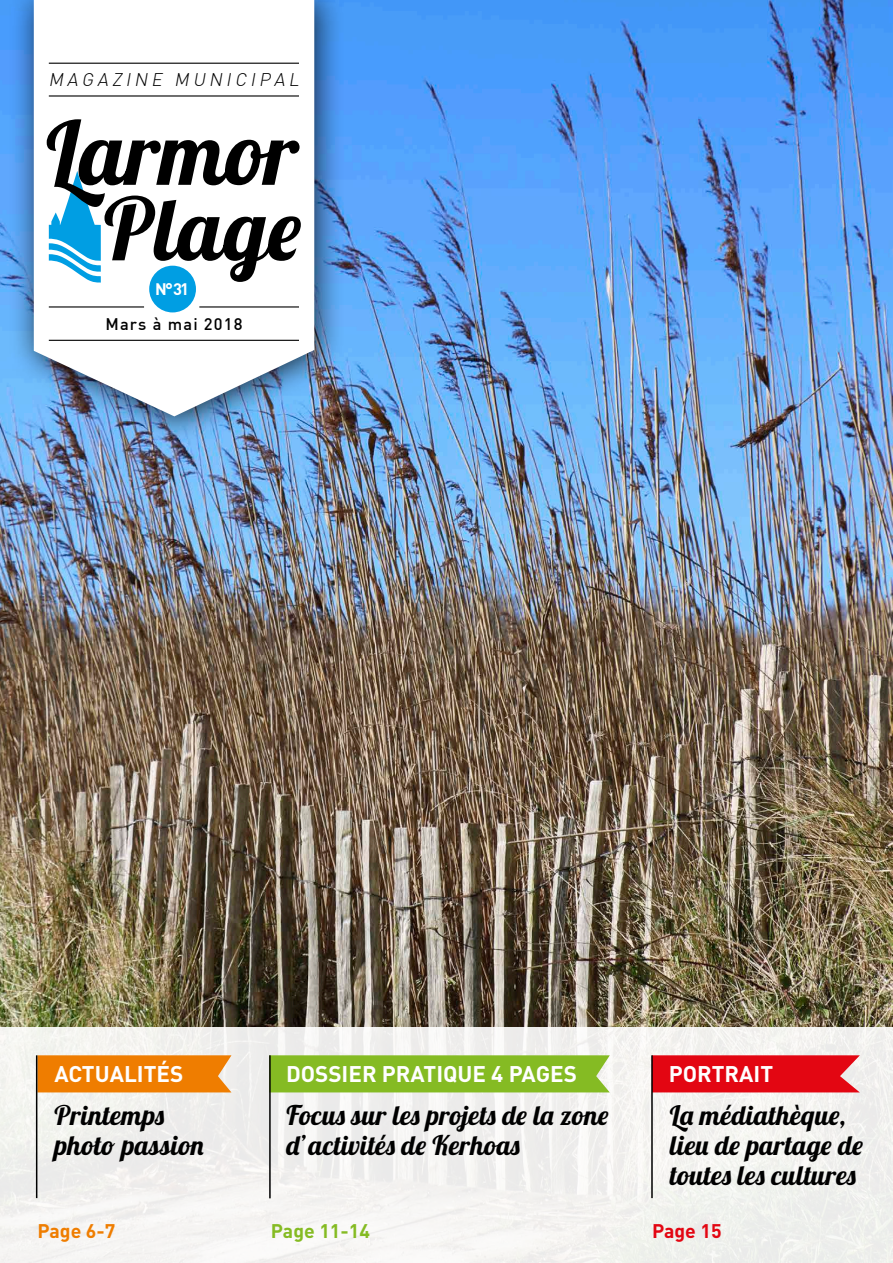
<style>
.page{position:relative;width:893px;height:1263px;background:#fff}
.page>*{position:absolute;margin:0;border:0;box-sizing:border-box;transform-origin:0 0}
.t1{font:27px/30px "Lobster 1.4";letter-spacing:.03em;color:#000}
.t2{font:700 22.35px "DIN";color:#fff}
.t3{font:700 19.5px "DIN Pro";color:#85bb23}
.t4{font:700 19.5px "DIN Pro";color:#ef7d00}
.t5{font:700 19.5px "DIN Pro";color:#e30612}
.t6{font:italic 300 18px "DIN";color:#000}
.t7{font:500 16.5px "DIN";letter-spacing:.07em;color:#000}
.t8{font:700 16.5px "DIN";color:#fff}
</style>
<div class="page">
<img style="left:0;top:0;width:893px;height:1027px">
<div style="left:9px;top:0;width:337px;height:445px;background:#000;opacity:.75"></div>
<svg style="left:34px;top:0;width:280px;height:416px"></svg>
<hr style="left:49px;top:95px;width:250px;height:2px;background:#000">
<hr style="left:49px;top:63px;width:250px;height:1px;background:#000">
<hr style="left:49px;top:306px;width:95px;height:1px;background:#000">
<hr style="left:49px;top:340px;width:250px;height:1px;background:#000">
<hr style="left:199px;top:306px;width:100px;height:1px;background:#000">
<div style="left:149px;top:266px;width:47px;height:46px;background:#009ee3;border-radius:50%"></div>
<svg style="left:47px;top:119px;width:254px;height:164px"></svg>
<div style="left:0;top:1027px;width:893px;height:236px;background:#f3f2ef"></div>
<div style="left:37px;top:1055px;width:194px;height:37px;background:#ef7d00"></div>
<div style="left:271px;top:1055px;width:339px;height:37px;background:#85bb23"></div>
<svg style="left:653px;top:1055px;width:207px;height:37px;background:#e3131e"></svg>
<hr style="left:651px;top:1055px;width:2px;height:143px;background:#000">
<hr style="left:269px;top:1055px;width:2px;height:143px;background:#000">
<hr style="left:36px;top:1055px;width:1px;height:143px;background:#000">
<p class="t6" style="left:48px;top:69px;width:256px">MAGAZINE MUNICIPAL</p>
<p class="t8" style="left:155px;top:278px;width:36px">N° 31</p>
<p class="t7" style="left:105px;top:313px;width:139px">Mars à mai 2018</p>
<p class="t2" style="left:54px;top:1059px;width:130px">ACTUALITÉS</p>
<p class="t2" style="left:286px;top:1059px;width:292px">DOSSIER PRATIQUE 4 PAGES</p>
<p class="t2" style="left:669px;top:1059px;width:106px">PORTRAIT</p>
<p class="t1" style="left:54px;top:1100px;width:151px">Printemps photo passion</p>
<p class="t1" style="left:287px;top:1100px;width:323px">Focus sur les projets de la zone d’activités de Kerhoas</p>
<p class="t1" style="left:670px;top:1100px;width:195px">La médiathèque, lieu de partage de toutes les cultures</p>
<p class="t4" style="left:37px;top:1218px;width:79px">Page 6-7</p>
<p class="t3" style="left:271px;top:1218px;width:101px">Page 11-14</p>
<p class="t5" style="left:652px;top:1218px;width:71px">Page 15</p>
</div>
